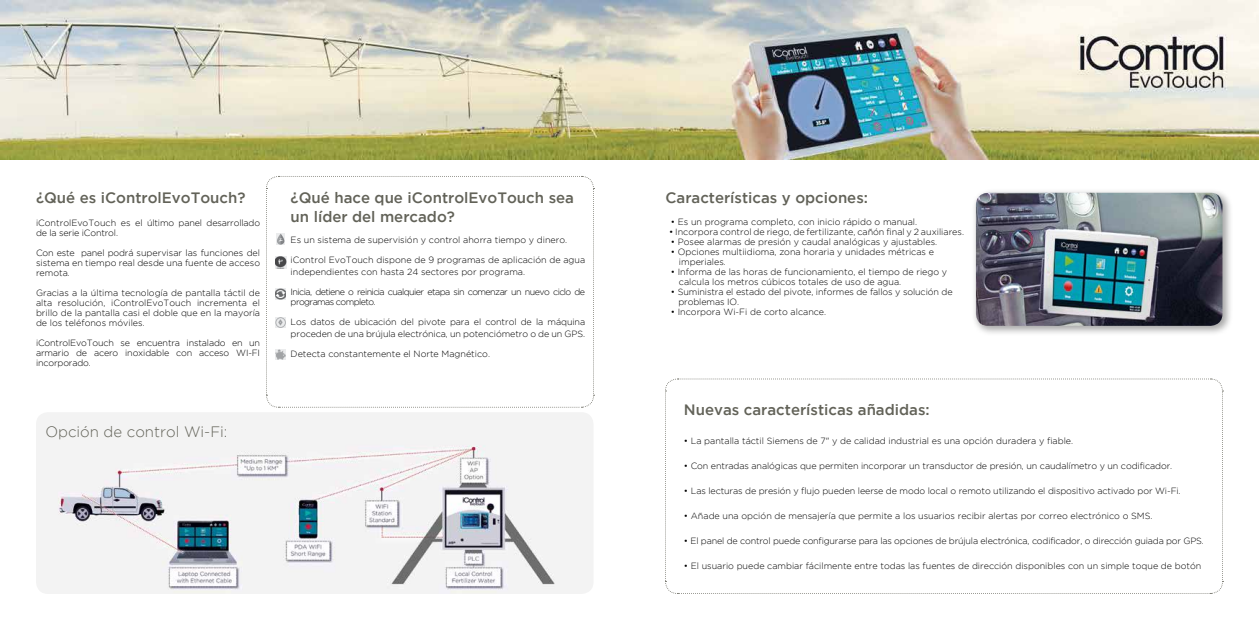
<style>
.page{position:relative;width:1259px;height:630px;background:#fff}
.page>*{position:absolute;margin:0;border:0;box-sizing:border-box;transform-origin:0 0}
.t1{font:500 15px/19px "Gotham";color:#626258}
.t2{font:300 15px "Gotham";color:#626258}
.t3{font:300 9px/10px "Gotham";color:#000}
.t4{font:300 9px "Gotham";letter-spacing:-.02em;color:#000}
.t5{font:300 9px/10px "Gotham";letter-spacing:-.06em;color:#000}
</style>
<div class="page">
<img style="left:0;top:0;width:1259px;height:159px">
<svg style="left:266px;top:176px;width:328px;height:232px"></svg>
<div style="left:971px;top:188px;width:262px;height:148px;background:#000;opacity:.35"></div>
<img style="left:976px;top:193px;width:246px;height:132px">
<svg style="left:665px;top:378px;width:558px;height:216px"></svg>
<img style="left:36px;top:413px;width:557px;height:180px">
<h1 class="t1" style="left:36px;top:189px;width:211px">¿Qué es iControlEvoTouch?</h1>
<p class="t3" style="left:36px;top:218px;width:226px">iControlEvoTouch es el último panel desarrollado de la serie iControl.</p>
<p class="t3" style="left:36px;top:248px;width:226px;text-align:justify">Con este panel podrá supervisar las funciones del sistema en tiempo real desde una fuente de acceso remota.</p>
<p class="t3" style="left:36px;top:288px;width:226px;text-align:justify">Gracias a la última tecnología de pantalla táctil de alta resolución, iControlEvoTouch incrementa el brillo de la pantalla casi el doble que en la mayoría de los teléfonos móviles.</p>
<p class="t3" style="left:36px;top:338px;width:226px;text-align:justify">iControlEvoTouch se encuentra instalado en un armario de acero inoxidable con acceso WI-FI incorporado.</p>
<h1 class="t2" style="left:45px;top:425px;width:184px">Opción de control Wi-Fi:</h1>
<h1 class="t1" style="left:291px;top:189px;width:285px">¿Qué hace que iControlEvoTouch sea un líder del mercado?</h1>
<p class="t3" style="left:291px;top:235px;width:278px">Es un sistema de supervisión y control ahorra tiempo y dinero.</p>
<p class="t3" style="left:291px;top:254px;width:296px;line-height:12px">iControl EvoTouch dispone de 9 programas de aplicación de agua independientes con hasta 24 sectores por programa.</p>
<p class="t5" style="left:291px;top:287px;width:296px">Inicia, detiene o reinicia cualquier etapa sin comenzar un nuevo ciclo de programas completo.</p>
<p class="t3" style="left:291px;top:316px;width:296px;line-height:12px">Los datos de ubicación del pivote para el control de la máquina proceden de una brújula electrónica, un potenciómetro o de un GPS.</p>
<p class="t3" style="left:291px;top:349px;width:201px">Detecta constantemente el Norte Magnético.</p>
<h1 class="t1" style="left:665px;top:189px;width:204px">Características y opciones:</h1>
<p class="t3" style="left:671px;top:217px;width:248px">• Es un programa completo, con inicio rápido o manual.</p>
<p class="t3" style="left:669px;top:227px;width:296px">• Incorpora control de riego, de fertilizante, cañón final y 2 auxiliares.</p>
<p class="t3" style="left:671px;top:237px;width:268px">• Posee alarmas de presión y caudal analógicas y ajustables.</p>
<p class="t3" style="left:679px;top:247px;width:256px;text-indent:-8px">• Opciones multiidioma, zona horaria y unidades métricas e imperiales.</p>
<p class="t3" style="left:679px;top:267px;width:270px;text-indent:-8px">• Informa de las horas de funcionamiento, el tiempo de riego y calcula los metros cúbicos totales de uso de agua.</p>
<p class="t3" style="left:678px;top:287px;width:276px;text-indent:-8px">• Suministra el estado del pivote, informes de fallos y solución de problemas IO.</p>
<p class="t3" style="left:671px;top:307px;width:157px">• Incorpora Wi-Fi de corto alcance.</p>
<h1 class="t1" style="left:684px;top:400px;width:247px">Nuevas características añadidas:</h1>
<p class="t3" style="left:684px;top:436px;width:391px">• La pantalla táctil Siemens de 7" y de calidad industrial es una opción duradera y fiable.</p>
<p class="t3" style="left:684px;top:461px;width:490px">• Con entradas analógicas que permiten incorporar un transductor de presión, un caudalímetro y un codificador.</p>
<p class="t3" style="left:684px;top:486px;width:498px">• Las lecturas de presión y flujo pueden leerse de modo local o remoto utilizando el dispositivo activado por Wi-Fi.</p>
<p class="t3" style="left:684px;top:511px;width:470px">• Añade una opción de mensajería que permite a los usuarios recibir alertas por correo electrónico o SMS.</p>
<p class="t4" style="left:684px;top:537px;width:521px">• El panel de control puede configurarse para las opciones de brújula electrónica, codificador, o dirección guiada por GPS.</p>
<p class="t3" style="left:684px;top:561px;width:519px">• El usuario puede cambiar fácilmente entre todas las fuentes de dirección disponibles con un simple toque de botón</p>
</div>
